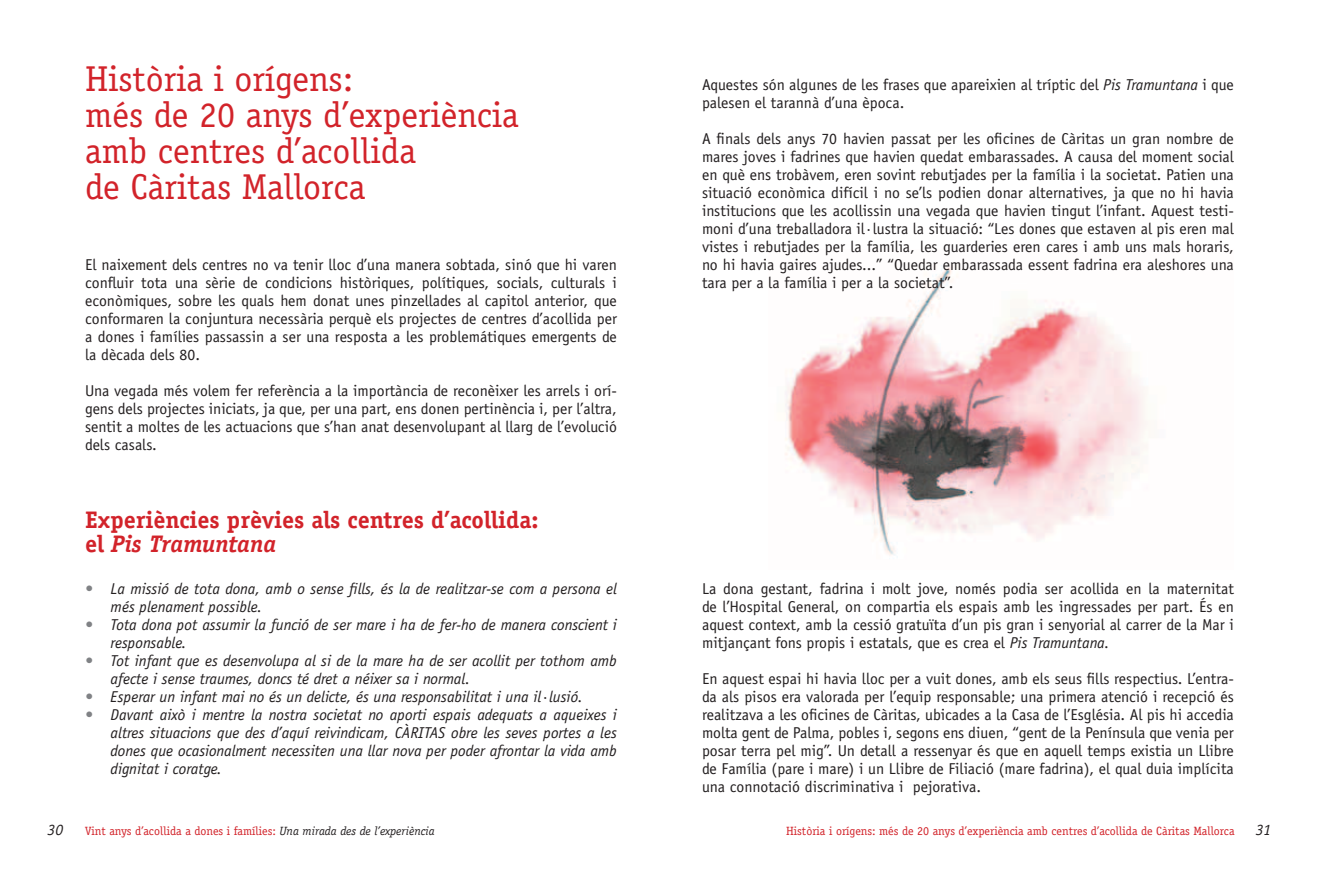
<style>
.page{position:relative;width:1319px;height:893px;background:#fff}
.page>*{position:absolute;margin:0;border:0;box-sizing:border-box;transform-origin:0 0}
.t1{font:36px/36px "Officina Serif LT";color:#d2232a}
.t2{font:700 24px/24px "Officina Serif LT";color:#d2232a}
.t3{font:15.75px/18px "Officina Sans LT";color:#231f20;text-align:justify}
.t4{font:italic 15.75px/18px "Officina Sans LT";color:#231f20}
.t5{font:italic 15.75px "Officina Serif LT";color:#231f20}
.t6{font:12px "Officina Serif LT";color:#d2232a}
.s1{font-style:italic}
.s2{color:#808285}
.s3{font-style:italic;color:#231f20}
</style>
<div class="page">
<img style="left:785px;top:265px;width:363px;height:290px">
<h1 class="t1" style="left:85px;top:61px;width:435px">Història i orígens:<br>més de 20 anys d’experiència amb centres d’acollida<br>de Càritas Mallorca</h1>
<p class="t3" style="left:85px;top:256px;width:533px">El naixement dels centres no va tenir lloc d’una manera sobtada, sinó que hi varen confluir tota una sèrie de condicions històriques, polítiques, socials, culturals i econòmiques, sobre les quals hem donat unes pinzellades al capitol anterior, que conformaren la conjuntura necessària perquè els projectes de centres d’acollida per a dones i famílies passassin a ser una resposta a les problemátiques emergents de la dècada dels 80.</p>
<p class="t3" style="left:85px;top:382px;width:533px">Una vegada més volem fer referència a la importància de reconèixer les arrels i orí&shy;gens dels projectes iniciats, ja que, per una part, ens donen pertinència i, per l’altra, sentit a moltes de les actuacions que s’han anat desenvolupant al llarg de l’evolució dels casals.</p>
<h2 class="t2" style="left:85px;top:508px;width:455px">Experiències prèvies als centres d’acollida: el <span class="s1">Pis Tramuntana</span></h2>
<p class="t4" style="left:111px;top:580px;width:508px;text-indent:-26px"><span class="s2">•</span> La missió de tota dona, amb o sense fills, és la de realitzar-se com a persona el més plenament possible.</p>
<p class="t4" style="left:111px;top:616px;width:508px;text-indent:-26px"><span class="s2">•</span> Tota dona pot assumir la funció de ser mare i ha de fer-ho de manera conscient i responsable.</p>
<p class="t4" style="left:111px;top:652px;width:507px;text-indent:-26px"><span class="s2">•</span> Tot infant que es desenvolupa al si de la mare ha de ser acollit per tothom amb afecte i sense traumes, doncs té dret a néixer sa i normal.</p>
<p class="t4" style="left:85px;top:688px;width:499px"><span class="s2">•</span> Esperar un infant mai no és un delicte, és una responsabilitat i una il·lusió.</p>
<p class="t4" style="left:111px;top:706px;width:508px;text-align:justify;text-indent:-26px"><span class="s2">•</span> Davant això i mentre la nostra societat no aporti espais adequats a aqueixes i altres situacions que des d’aquí reivindicam, CÀRITAS obre les seves portes a les dones que ocasionalment necessiten una llar nova per poder afrontar la vida amb dignitat i coratge.</p>
<p class="t3" style="left:702px;top:76px;width:533px">Aquestes són algunes de les frases que apareixien al tríptic del <span class="s1">Pis Tramuntana</span> i que palesen el tarannà d’una època.</p>
<p class="t3" style="left:702px;top:130px;width:533px">A finals dels anys 70 havien passat per les oficines de Càritas un gran nombre de mares joves i fadrines que havien quedat embarassades. A causa del moment social en què ens trobàvem, eren sovint rebutjades per la família i la societat. Patien una situació econòmica difícil i no se’ls podien donar alternatives, ja que no hi havia institucions que les acollissin una vegada que havien tingut l’infant. Aquest testi&shy;moni d’una treballadora il·lustra la situació: “Les dones que estaven al pis eren mal vistes i rebutjades per la família, les guarderies eren cares i amb uns mals horaris, no hi havia gaires ajudes...” “Quedar embarassada essent fadrina era aleshores una tara per a la família i per a la societat”.</p>
<p class="t3" style="left:702px;top:580px;width:533px">La dona gestant, fadrina i molt jove, només podia ser acollida en la maternitat de l’Hospital General, on compartia els espais amb les ingressades per part. És en aquest context, amb la cessió gratuïta d’un pis gran i senyorial al carrer de la Mar i mitjançant fons propis i estatals, que es crea el <span class="s1">Pis Tramuntana.</span></p>
<p class="t3" style="left:702px;top:670px;width:533px">En aquest espai hi havia lloc per a vuit dones, amb els seus fills respectius. L’entra&shy;da als pisos era valorada per l’equip responsable; una primera atenció i recepció és realitzava a les oficines de Càritas, ubicades a la Casa de l’Església. Al pis hi accedia molta gent de Palma, pobles i, segons ens diuen, “gent de la Península que venia per posar terra pel mig”. Un detall a ressenyar és que en aquell temps existia un Llibre de Família (pare i mare) i un Llibre de Filiació (mare fadrina), el qual duia implícita una connotació discriminativa i pejorativa.</p>
<p class="t5" style="left:47px;top:821px;width:17px">30</p>
<p class="t6" style="left:85px;top:824px;width:351px">Vint anys d’acollida a dones i famílies: <span class="s3">Una mirada des de l’experiència</span></p>
<p class="t5" style="left:1255px;top:821px;width:17px">31</p>
<p class="t6" style="left:786px;top:824px;width:450px">Història i orígens: més de 20 anys d’experiència amb centres d’acollida de Càritas Mallorca</p>
</div>
